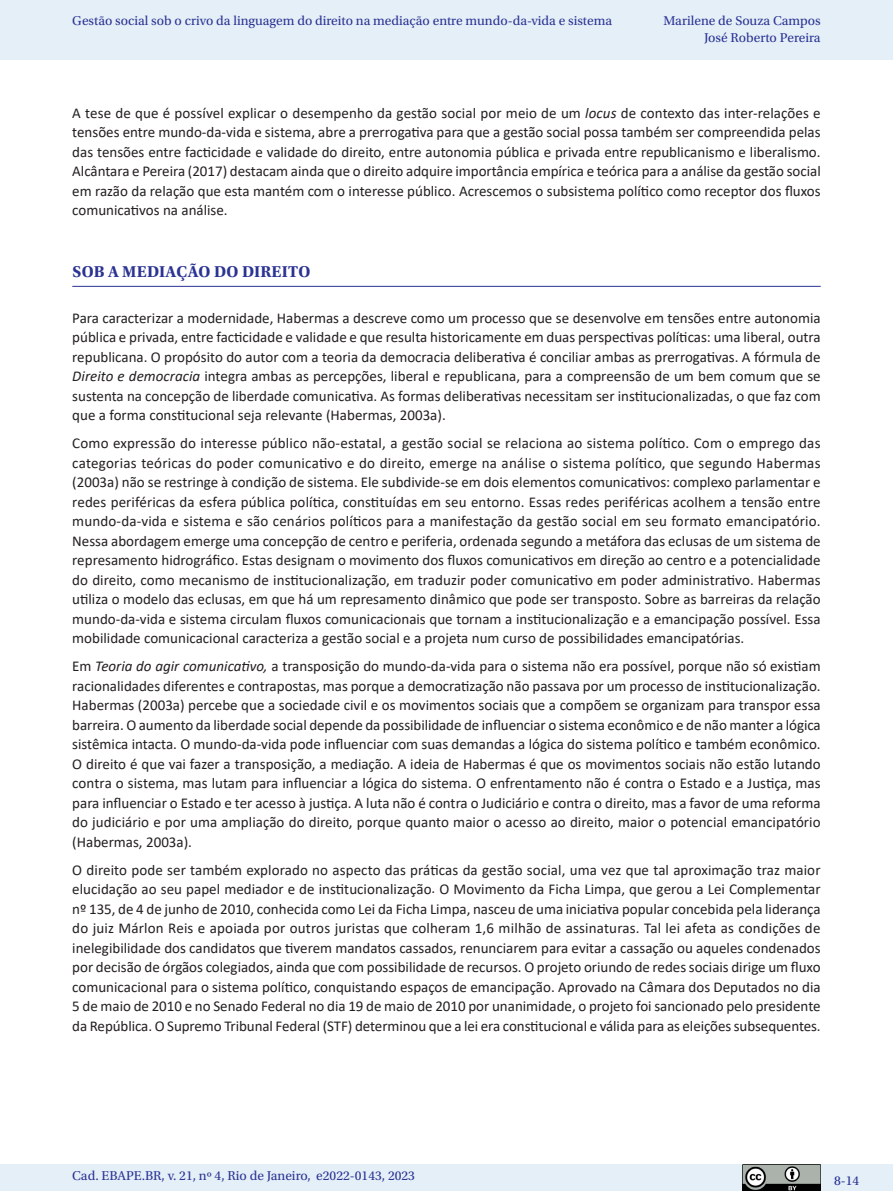
<style>
.page{position:relative;width:893px;height:1191px;background:#fff}
.page>*{position:absolute;margin:0;border:0;box-sizing:border-box;transform-origin:0 0}
._07_1_sub_1{font:700 16.5px "Utopia Std";letter-spacing:.01em;color:#2b3393}
._06_0_texto{font:15px/19.5px "Calibri";color:#231f20;text-align:justify}
.t1{font:13.5px/16.5px "Utopia Std";color:#2b3393;text-align:right}
.s1{font-style:italic}
</style>
<div class="page">
<div style="left:0;top:0;width:893px;height:60px;background:#e4eff8"></div>
<div style="left:0;top:1164px;width:893px;height:27px;background:#e4eff8"></div>
<img style="left:743px;top:1164px;width:78px;height:27px">
<hr style="left:72px;top:286px;width:749px;height:1px;background:#2b3393">
<p class="t1" style="left:72px;top:13px;width:541px">Gestão social sob o crivo da linguagem do direito na mediação entre mundo-da-vida e sistema</p>
<p class="t1" style="left:663px;top:13px;width:159px">Marilene de Souza Campos<br>José Roberto Pereira</p>
<p class="_06_0_texto" style="left:72px;top:102px;width:750px">A tese de que é possível explicar o desempenho da gestão social por meio de um <span class="s1">locus</span> de contexto das inter-relações e tensões entre mundo-da-vida e sistema, abre a prerrogativa para que a gestão social possa também ser compreendida pelas das tensões entre facticidade e validade do direito, entre autonomia pública e privada entre republicanismo e liberalismo.<br>Alcântara e Pereira (2017) destacam ainda que o direito adquire importância empírica e teórica para a análise da gestão social em razão da relação que esta mantém com o interesse público. Acrescemos o subsistema político como receptor dos fluxos comunicativos na análise.</p>
<p class="_07_1_sub_1" style="left:72px;top:262px;width:239px">SOB A MEDIAÇÃO DO DIREITO</p>
<p class="_06_0_texto" style="left:72px;top:307px;width:750px">Para caracterizar a modernidade, Habermas a descreve como um processo que se desenvolve em tensões entre autonomia pública e privada, entre facticidade e validade e que resulta historicamente em duas perspectivas políticas: uma liberal, outra republicana. O propósito do autor com a teoria da democracia deliberativa é conciliar ambas as prerrogativas. A fórmula de <span class="s1">Direito e democracia</span> integra ambas as percepções, liberal e republicana, para a compreensão de um bem comum que se sustenta na concepção de liberdade comunicativa. As formas deliberativas necessitam ser institucionalizadas, o que faz com que a forma constitucional seja relevante (Habermas, 2003a).</p>
<p class="_06_0_texto" style="left:72px;top:433px;width:750px">Como expressão do interesse público não-estatal, a gestão social se relaciona ao sistema político. Com o emprego das categorias teóricas do poder comunicativo e do direito, emerge na análise o sistema político, que segundo Habermas (2003a) não se restringe à condição de sistema. Ele subdivide-se em dois elementos comunicativos: complexo parlamentar e redes periféricas da esfera pública política, constituídas em seu entorno. Essas redes periféricas acolhem a tensão entre mundo-da-vida e sistema e são cenários políticos para a manifestação da gestão social em seu formato emancipatório.<br>Nessa abordagem emerge uma concepção de centro e periferia, ordenada segundo a metáfora das eclusas de um sistema de represamento hidrográfico. Estas designam o movimento dos fluxos comunicativos em direção ao centro e a potencialidade do direito, como mecanismo de institucionalização, em traduzir poder comunicativo em poder administrativo. Habermas utiliza o modelo das eclusas, em que há um represamento dinâmico que pode ser transposto. Sobre as barreiras da relação mundo-da-vida e sistema circulam fluxos comunicacionais que tornam a institucionalização e a emancipação possível. Essa mobilidade comunicacional caracteriza a gestão social e a projeta num curso de possibilidades emancipatórias.</p>
<p class="_06_0_texto" style="left:72px;top:656px;width:750px">Em <span class="s1">Teoria do agir comunicativo,</span> a transposição do mundo-da-vida para o sistema não era possível, porque não só existiam racionalidades diferentes e contrapostas, mas porque a democratização não passava por um processo de institucionalização.<br>Habermas (2003a) percebe que a sociedade civil e os movimentos sociais que a compõem se organizam para transpor essa barreira. O aumento da liberdade social depende da possibilidade de influenciar o sistema econômico e de não manter a lógica sistêmica intacta. O mundo-da-vida pode influenciar com suas demandas a lógica do sistema político e também econômico.<br>O direito é que vai fazer a transposição, a mediação. A ideia de Habermas é que os movimentos sociais não estão lutando contra o sistema, mas lutam para influenciar a lógica do sistema. O enfrentamento não é contra o Estado e a Justiça, mas para influenciar o Estado e ter acesso à justiça. A luta não é contra o Judiciário e contra o direito, mas a favor de uma reforma do judiciário e por uma ampliação do direito, porque quanto maior o acesso ao direito, maior o potencial emancipatório (Habermas, 2003a).</p>
<p class="_06_0_texto" style="left:72px;top:859px;width:750px">O direito pode ser também explorado no aspecto das práticas da gestão social, uma vez que tal aproximação traz maior elucidação ao seu papel mediador e de institucionalização. O Movimento da Ficha Limpa, que gerou a Lei Complementar nº 135, de 4 de junho de 2010, conhecida como Lei da Ficha Limpa, nasceu de uma iniciativa popular concebida pela liderança do juiz Márlon Reis e apoiada por outros juristas que colheram 1,6 milhão de assinaturas. Tal lei afeta as condições de inelegibilidade dos candidatos que tiverem mandatos cassados, renunciarem para evitar a cassação ou aqueles condenados por decisão de órgãos colegiados, ainda que com possibilidade de recursos. O projeto oriundo de redes sociais dirige um fluxo comunicacional para o sistema político, conquistando espaços de emancipação. Aprovado na Câmara dos Deputados no dia 5 de maio de 2010 e no Senado Federal no dia 19 de maio de 2010 por unanimidade, o projeto foi sancionado pelo presidente da República. O Supremo Tribunal Federal (STF) determinou que a lei era constitucional e válida para as eleições subsequentes.</p>
<p class="t1" style="left:72px;top:1167px;width:344px">Cad. EBAPE.BR, v. 21, nº 4, Rio de Janeiro, e2022-0143, 2023</p>
<p class="t1" style="left:834px;top:1172px;width:27px">8-14</p>
</div>
